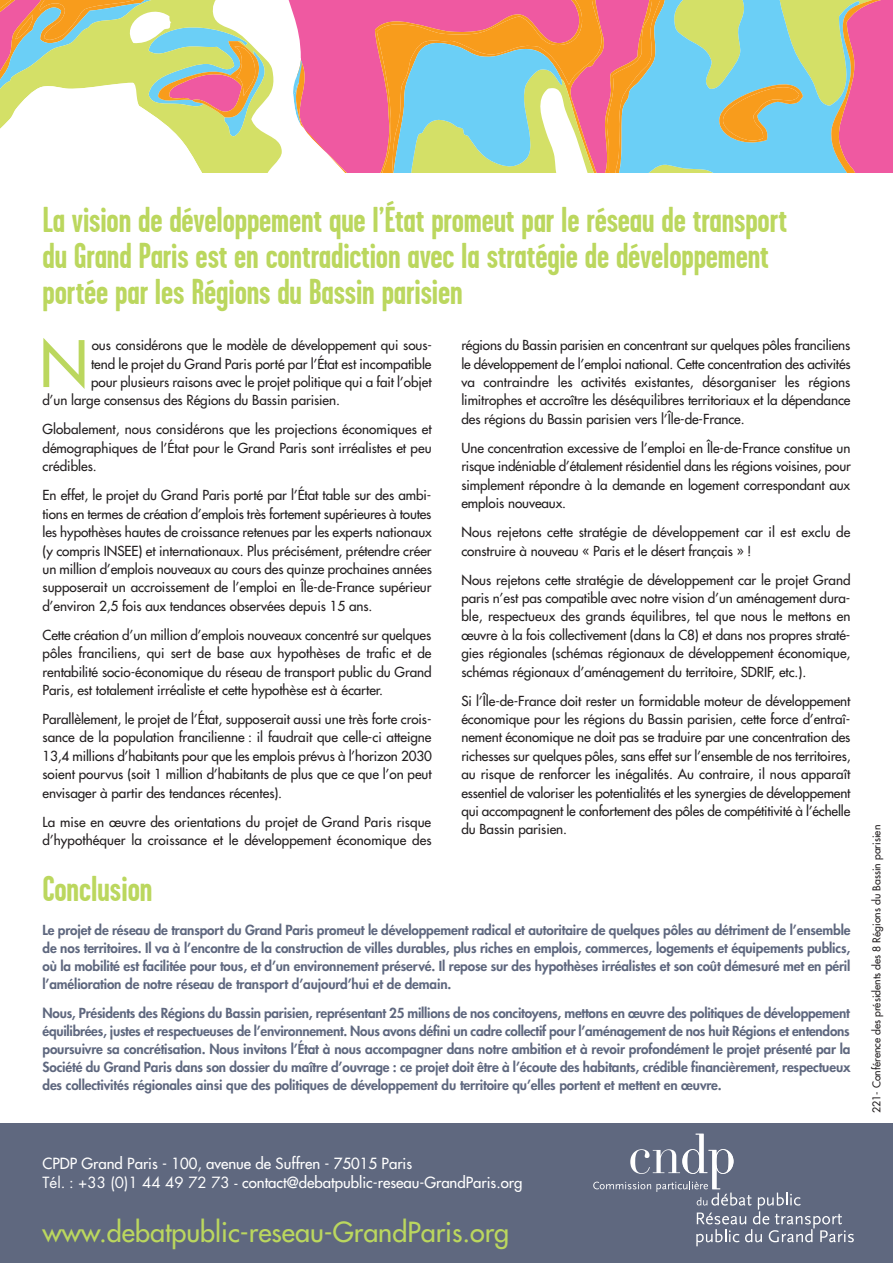
<style>
.page{position:relative;width:893px;height:1263px;background:#fff}
.page>*{position:absolute;margin:0;border:0;box-sizing:border-box;transform-origin:0 0}
.t1{font:62.25px "Futura";color:#bbd75e}
.t2{font:700 36px/36px "Garage Gothic";letter-spacing:-.005em;color:#bbd75e}
.t3{font:27px "Futura";color:#bbd75e}
.t4{font:15px/19.5px "Futura";color:#fff}
.t5{font:13.5px/18.5px "Futura";letter-spacing:-.005em;color:#231f20;text-align:justify}
.t6{font:800 13.5px/18px "Futura";letter-spacing:-.01em;color:#5f687f;text-align:justify}
.t7{font:10.5px "Futura";color:#231f20}
.s1{font-style:inherit}
</style>
<div class="page">
<svg style="left:0;top:0;width:893px;height:173px"></svg>
<div style="left:0;top:1123px;width:893px;height:140px;background:#5f687f"></div>
<svg style="left:593px;top:1133px;width:261px;height:114px"></svg>
<h2 class="t2" style="left:43px;top:202px;width:746px">La vision de développement que l’État promeut par le réseau de transport du Grand Paris est en contradiction avec la stratégie de développement portée par les Régions du Bassin parisien</h2>
<h1 class="t1" style="left:39px;top:333px;width:50px">N</h1>
<p class="t5" style="left:92px;top:337px;width:342px">ous considérons que le modèle de développement qui sous-</p>
<p class="t5" style="left:91px;top:355px;width:342px">tend le projet du Grand Paris porté par l’État est incompatible</p>
<p class="t5" style="left:91px;top:374px;width:342px">pour plusieurs raisons avec le projet politique qui a fait l’objet</p>
<p class="t5" style="left:43px;top:392px;width:299px">d’un large consensus des Régions du Bassin parisien.</p>
<p class="t5" style="left:43px;top:421px;width:391px">Globalement, nous considérons que les projections économiques et démographiques de l’État pour le Grand Paris sont irréalistes et peu crédibles.</p>
<p class="t5" style="left:43px;top:487px;width:391px">En effet, le projet du Grand Paris porté par l’État table sur des ambi&shy;tions en termes de création d’emplois très fortement supérieures à toutes les hypothèses hautes de croissance retenues par les experts nationaux (y compris INSEE) et internationaux. Plus précisément, prétendre créer un million d’emplois nouveaux au cours des quinze prochaines années supposerait un accroissement de l’emploi en Île-de-France supérieur d’environ 2,5 fois aux tendances observées depuis 15 ans.</p>
<p class="t5" style="left:43px;top:626px;width:391px">Cette création d’un million d’emplois nouveaux concentré sur quelques pôles franciliens, qui sert de base aux hypothèses de trafic et de rentabilité socio-économique du réseau de transport public du Grand Paris, est totalement irréaliste et cette hypothèse est à écarter.</p>
<p class="t5" style="left:43px;top:711px;width:391px">Parallèlement, le projet de l’État, supposerait aussi une très forte crois&shy;sance de la population francilienne : il faudrait que celle-ci atteigne 13,4 millions d’habitants pour que les emplois prévus à l’horizon 2030 soient pourvus (soit 1 million d’habitants de plus que ce que l’on peut envisager à partir des tendances récentes).</p>
<p class="t5" style="left:43px;top:813px;width:391px">La mise en œuvre des orientations du projet de Grand Paris risque d’hypothéquer la croissance et le développement économique des</p>
<p class="t5" style="left:461px;top:337px;width:391px">régions du Bassin parisien en concentrant sur quelques pôles franciliens le développement de l’emploi national. Cette concentration des activités va contraindre les activités existantes, désorganiser les régions limitrophes et accroître les déséquilibres territoriaux et la dépendance des régions du Bassin parisien vers l’Île-de-France.</p>
<p class="t5" style="left:461px;top:440px;width:391px">Une concentration excessive de l’emploi en Île-de-France constitue un risque indéniable d’étalement résidentiel dans les régions voisines, pour simplement répondre à la demande en logement correspondant aux emplois nouveaux.</p>
<p class="t5" style="left:461px;top:524px;width:390px">Nous rejetons cette stratégie de développement car il est exclu de construire à nouveau « Paris et le désert français » !</p>
<p class="t5" style="left:461px;top:571px;width:391px">Nous rejetons cette stratégie de développement car le projet Grand paris n’est pas compatible avec notre vision d’un aménagement dura&shy;ble, respectueux des grands équilibres, tel que nous le mettons en œuvre à la fois collectivement (dans la C8) et dans nos propres straté&shy;gies régionales (schémas régionaux de développement économique, schémas régionaux d’aménagement du territoire, SDRIF, etc.).</p>
<p class="t5" style="left:461px;top:692px;width:391px">Si l’Île-de-France doit rester un formidable moteur de développement économique pour les régions du Bassin parisien, cette force d’entraî&shy;nement économique ne doit pas se traduire par une concentration des richesses sur quelques pôles, sans effet sur l’ensemble de nos territoires, au risque de renforcer les inégalités. Au contraire, il nous apparaît essentiel de valoriser les potentialités et les synergies de développement qui accompagnent le confortement des pôles de compétitivité à l’échelle du Bassin parisien.</p>
<h2 class="t2" style="left:43px;top:870px;width:112px">Conclusion</h2>
<p class="t6" style="left:42px;top:922px;width:809px">Le projet de réseau de transport du Grand Paris promeut le développement radical et autoritaire de quelques pôles au détriment de l’ensemble de nos territoires. Il va à l’encontre de la construction de villes durables, plus riches en emplois, commerces, logements et équipements publics, où la mobilité est facilitée pour tous, et d’un environnement préservé. Il repose sur des hypothèses irréalistes et son coût démesuré met en péril l’amélioration de notre réseau de transport d’aujourd’hui et de demain.</p>
<p class="t6" style="left:43px;top:1005px;width:809px">Nous, Présidents des Régions du Bassin parisien, représentant 25 millions de nos concitoyens, mettons en œuvre des politiques de développement équilibrées, justes et respectueuses de l’environnement. Nous avons défini un cadre collectif pour l’aménagement de nos huit Régions et entendons poursuivre sa concrétisation. Nous invitons l’État à nous accompagner dans notre ambition et à revoir profondément le projet présenté par la Société du Grand Paris dans son dossier du maître d’ouvrage : ce projet doit être à l’écoute des habitants, crédible financièrement, respectueux des collectivités régionales ainsi que des politiques de développement du territoire qu’elles portent et mettent en œuvre.</p>
<p class="t4" style="left:43px;top:1154px;width:481px">CPDP Grand Paris - 100, avenue de Suffren - 75015 Paris<br><span class="s1">Tél. : +33 (0)1 44 49 72 73 -</span> contact@debatpublic-reseau-GrandParis.org</p>
<h3 class="t3" style="left:43px;top:1218px;width:468px">www.debatpublic-reseau-GrandParis.org</h3>
<p class="t7" style="left:871px;top:1113px;width:290px;rotate:-90deg">221- Conférence des présidents des 8 Régions du Bassin parisien</p>
</div>
